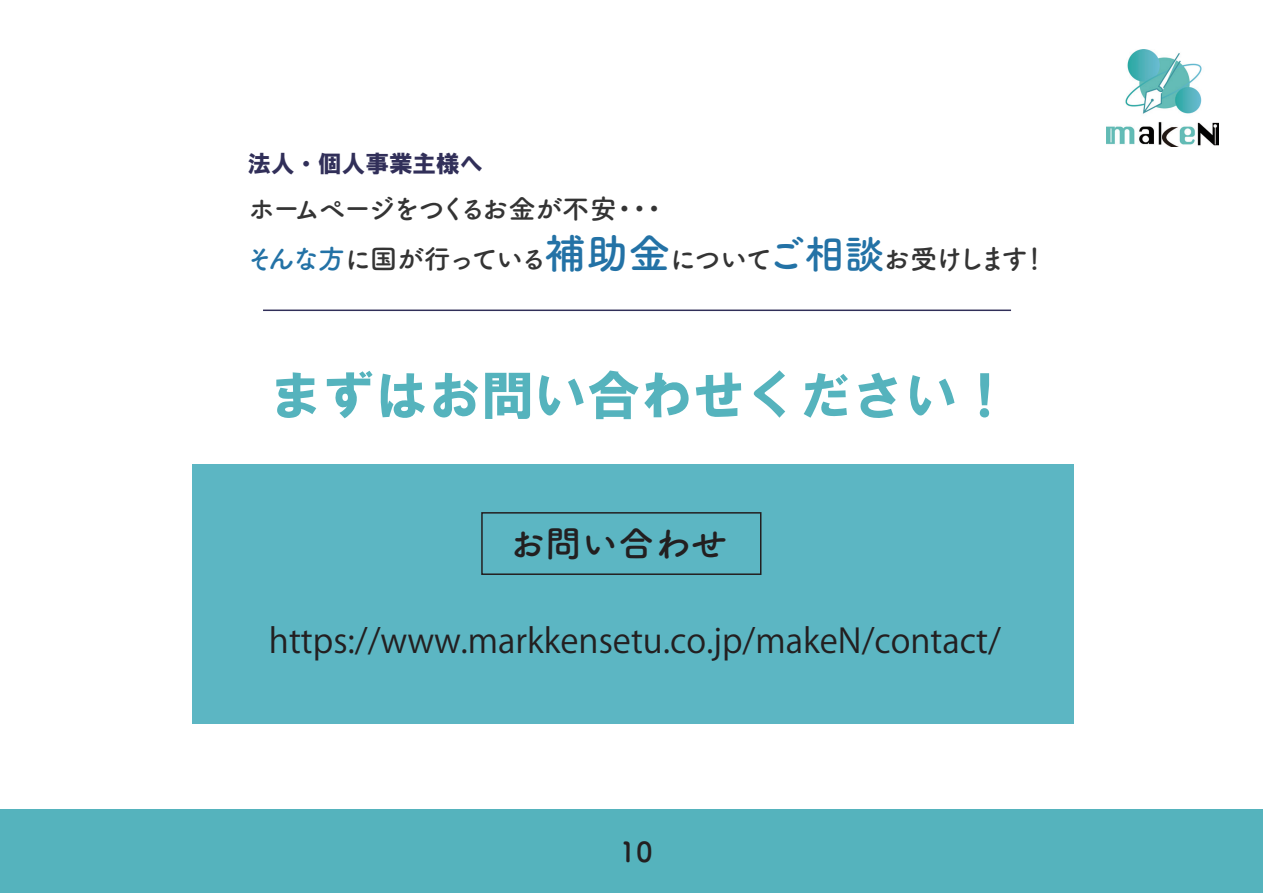
<style>
.page{position:relative;width:1263px;height:893px;background:#fff}
.page>*{position:absolute;margin:0;border:0;box-sizing:border-box;transform-origin:0 0}
.t1{font:52.95px "HGS Soei Kakugothic UB";color:#55b3bd}
.t2{font:700 36.45px "Tsuku A Rd Gothic";color:#231f20}
.t3{font:33.6px "Koz Go Pr 6 N";color:#231f20}
.t4{font:700 27.6px "Tsuku A Rd Gothic";color:#231f20}
.t5{font:700 27.45px/49.2px "Tsuku A Rd Gothic";letter-spacing:-.1em;color:#343434}
.t6{font:23.55px "HG Soei Kakugothic UB";color:#312f59}
.s1{color:#2372a6}
.s2{font-size:42.15px;color:#2372a6}
.s3{font-size:39.75px;color:#2372a6}
</style>
<div class="page">
<div style="left:192px;top:464px;width:882px;height:260px;background:#5cb6c3"></div>
<div style="left:0;top:809px;width:1262px;height:83px;background:#55b3bd"></div>
<div style="left:481px;top:512px;width:280px;height:63px;border:2px solid #231f20"></div>
<hr style="left:263px;top:310px;width:748px;height:1px;background:#312f59">
<img style="left:1106px;top:50px;width:113px;height:96px">
<p class="t6" style="left:247px;top:152px;width:237px">法人・個人事業主様へ</p>
<p class="t5" style="left:246px;top:183px;width:804px">ホームページをつくるお金が不安・・・<br><span class="s1">そんな方</span>に国が行っている<span class="s2">補助金</span>について<span class="s3">ご相談</span>お受けします！</p>
<h1 class="t1" style="left:269px;top:369px;width:743px">まずはお問い合わせください！</h1>
<h2 class="t2" style="left:509px;top:515px;width:220px">お問い合わせ</h2>
<p class="t3" style="left:269px;top:622px;width:733px">https://www.markkensetu.co.jp/makeN/contact/</p>
<p class="t4" style="left:620px;top:831px;width:35px">10</p>
</div>
